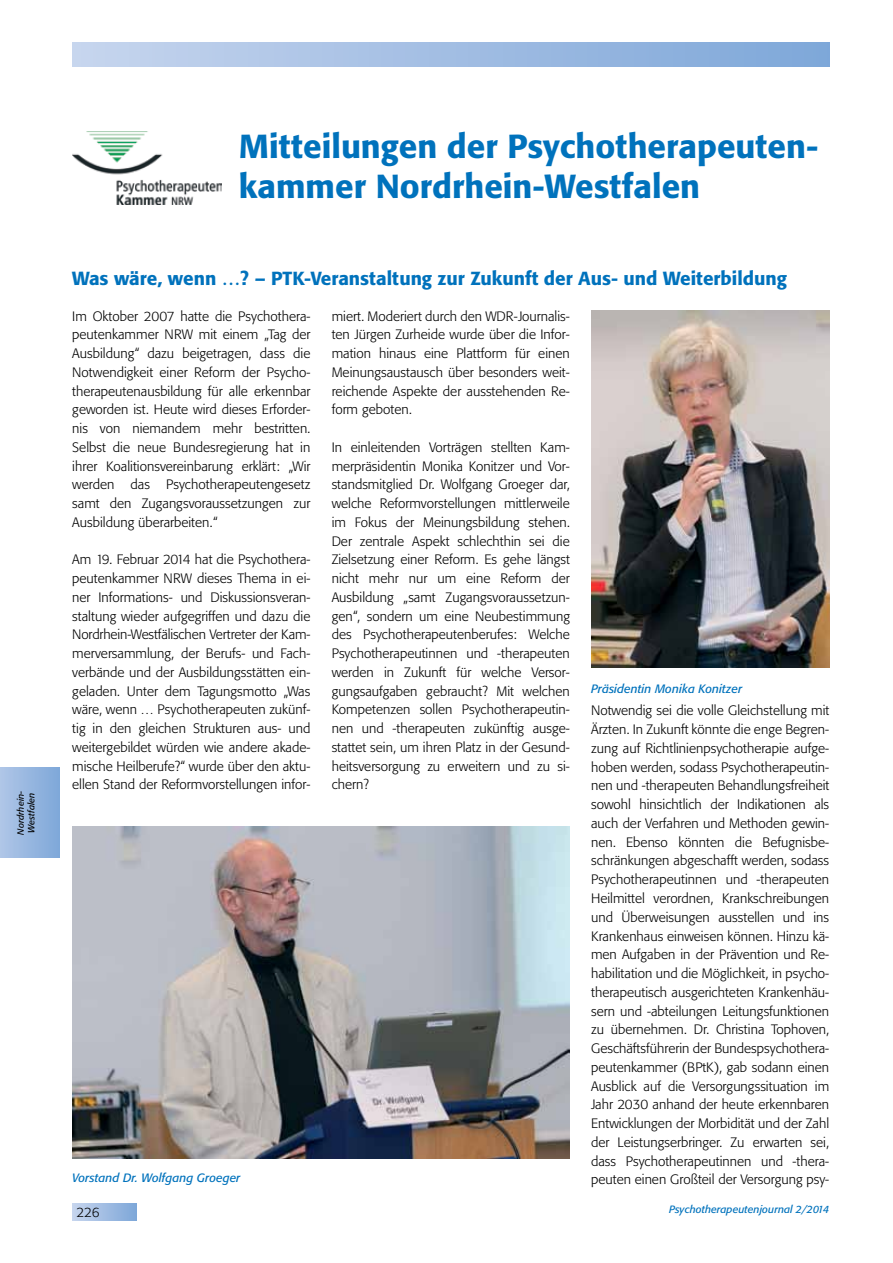
<style>
.page{position:relative;width:893px;height:1263px;background:#fff}
.page>*{position:absolute;margin:0;border:0;box-sizing:border-box;transform-origin:0 0}
.t1{font:500 33px/39.6px "Tn T Form BSK";color:#0072bc}
.t2{font:500 18.75px "Tn T Form BSK";color:#0072bc}
.t3{font:300 13.5px/18.8px "Tn T Form BSK";color:#000;text-align:justify}
.t4{font:italic 12px "Tn T Form BSK";color:#0072bc}
.t5{font:italic 10.5px "Tn T Form BSK";color:#0072bc}
.t6{font:italic 9px/10.8px "Tn T Form BSK";color:#000}
</style>
<div class="page">
<div style="left:72px;top:43px;width:757px;height:24px;background:linear-gradient(to right,#c7d5ee,#7ea7d8)"></div>
<div style="left:72px;top:1203px;width:64px;height:17px;background:linear-gradient(to right,#c7d5ee,#80a8d9)"></div>
<div style="left:0;top:767px;width:60px;height:91px;background:linear-gradient(to right,#b0c6e7,#7fa8d9)"></div>
<img style="left:72px;top:133px;width:149px;height:71px">
<img style="left:72px;top:826px;width:498px;height:332px">
<img style="left:591px;top:311px;width:238px;height:357px">
<p class="t6" style="left:15px;top:835px;width:45px;rotate:-90deg">Nordrhein-<br>Westfalen</p>
<h1 class="t1" style="left:239px;top:126px;width:581px">Mitteilungen der Psychotherapeuten&shy;kammer Nordrhein-Westfalen</h1>
<h2 class="t2" style="left:72px;top:267px;width:716px">Was wäre, wenn …? – PTK-Veranstaltung zur Zukunft der Aus- und Weiterbildung</h2>
<p class="t3" style="left:72px;top:307px;width:240px">Im Oktober 2007 hatte die Psychothera&shy;peutenkammer NRW mit einem „Tag der Ausbildung“ dazu beigetragen, dass die Notwendigkeit einer Reform der Psycho&shy;therapeutenausbildung für alle erkennbar geworden ist. Heute wird dieses Erforder&shy;nis von niemandem mehr bestritten.<br>Selbst die neue Bundesregierung hat in ihrer Koalitionsvereinbarung erklärt: „Wir werden das Psychotherapeutengesetz samt den Zugangsvoraussetzungen zur Ausbildung überarbeiten.“</p>
<p class="t3" style="left:72px;top:550px;width:240px">Am 19. Februar 2014 hat die Psychothera&shy;peutenkammer NRW dieses Thema in ei&shy;ner Informations- und Diskussionsveran&shy;staltung wieder aufgegriffen und dazu die Nordrhein-Westfälischen Vertreter der Kam&shy;merversammlung, der Berufs- und Fach&shy;verbände und der Ausbildungsstätten ein&shy;geladen. Unter dem Tagungsmotto „Was wäre, wenn … Psychotherapeuten zukünf&shy;tig in den gleichen Strukturen aus- und weitergebildet würden wie andere akade&shy;mische Heilberufe?“ wurde über den aktu&shy;ellen Stand der Reformvorstellungen infor-</p>
<p class="t3" style="left:332px;top:307px;width:240px">miert. Moderiert durch den WDR-Journalis&shy;ten Jürgen Zurheide wurde über die Infor&shy;mation hinaus eine Plattform für einen Meinungsaustausch über besonders weit&shy;reichende Aspekte der ausstehenden Re&shy;form geboten.</p>
<p class="t3" style="left:332px;top:438px;width:240px">In einleitenden Vorträgen stellten Kam&shy;merpräsidentin Monika Konitzer und Vor&shy;standsmitglied Dr. Wolfgang Groeger dar, welche Reformvorstellungen mittlerweile im Fokus der Meinungsbildung stehen.<br>Der zentrale Aspekt schlechthin sei die Zielsetzung einer Reform. Es gehe längst nicht mehr nur um eine Reform der Ausbildung „samt Zugangsvoraussetzun&shy;gen“, sondern um eine Neubestimmung des Psychotherapeutenberufes: Welche Psychotherapeutinnen und -therapeuten werden in Zukunft für welche Versor&shy;gungsaufgaben gebraucht? Mit welchen Kompetenzen sollen Psychotherapeutin&shy;nen und -therapeuten zukünftig ausge&shy;stattet sein, um ihren Platz in der Gesund&shy;heitsversorgung zu erweitern und zu si&shy;chern?</p>
<p class="t4" style="left:591px;top:681px;width:153px">Präsidentin Monika Konitzer</p>
<p class="t3" style="left:591px;top:701px;width:240px">Notwendig sei die volle Gleichstellung mit Ärzten. In Zukunft könnte die enge Begren&shy;zung auf Richtlinienpsychotherapie aufge&shy;hoben werden, sodass Psychotherapeutin&shy;nen und -therapeuten Behandlungsfreiheit sowohl hinsichtlich der Indikationen als auch der Verfahren und Methoden gewin&shy;nen. Ebenso könnten die Befugnisbe&shy;schränkungen abgeschafft werden, sodass Psychotherapeutinnen und -therapeuten Heilmittel verordnen, Krankschreibungen und Überweisungen ausstellen und ins Krankenhaus einweisen können. Hinzu kä&shy;men Aufgaben in der Prävention und Re&shy;habilitation und die Möglichkeit, in psycho&shy;therapeutisch ausgerichteten Krankenhäu&shy;sern und -abteilungen Leitungsfunktionen zu übernehmen. Dr. Christina Tophoven, Geschäftsführerin der Bundespsychothera&shy;peutenkammer (BPtK), gab sodann einen Ausblick auf die Versorgungssituation im Jahr 2030 anhand der heute erkennbaren Entwicklungen der Morbidität und der Zahl der Leistungserbringer. Zu erwarten sei, dass Psychotherapeutinnen und -thera&shy;peuten einen Großteil der Versorgung psy-</p>
<p class="t4" style="left:72px;top:1171px;width:170px">Vorstand Dr. Wolfgang Groeger</p>
<p class="t3" style="left:77px;top:1202px;width:25px">226</p>
<p class="t5" style="left:669px;top:1203px;width:162px">Psychotherapeutenjournal 2/2014</p>
</div>
